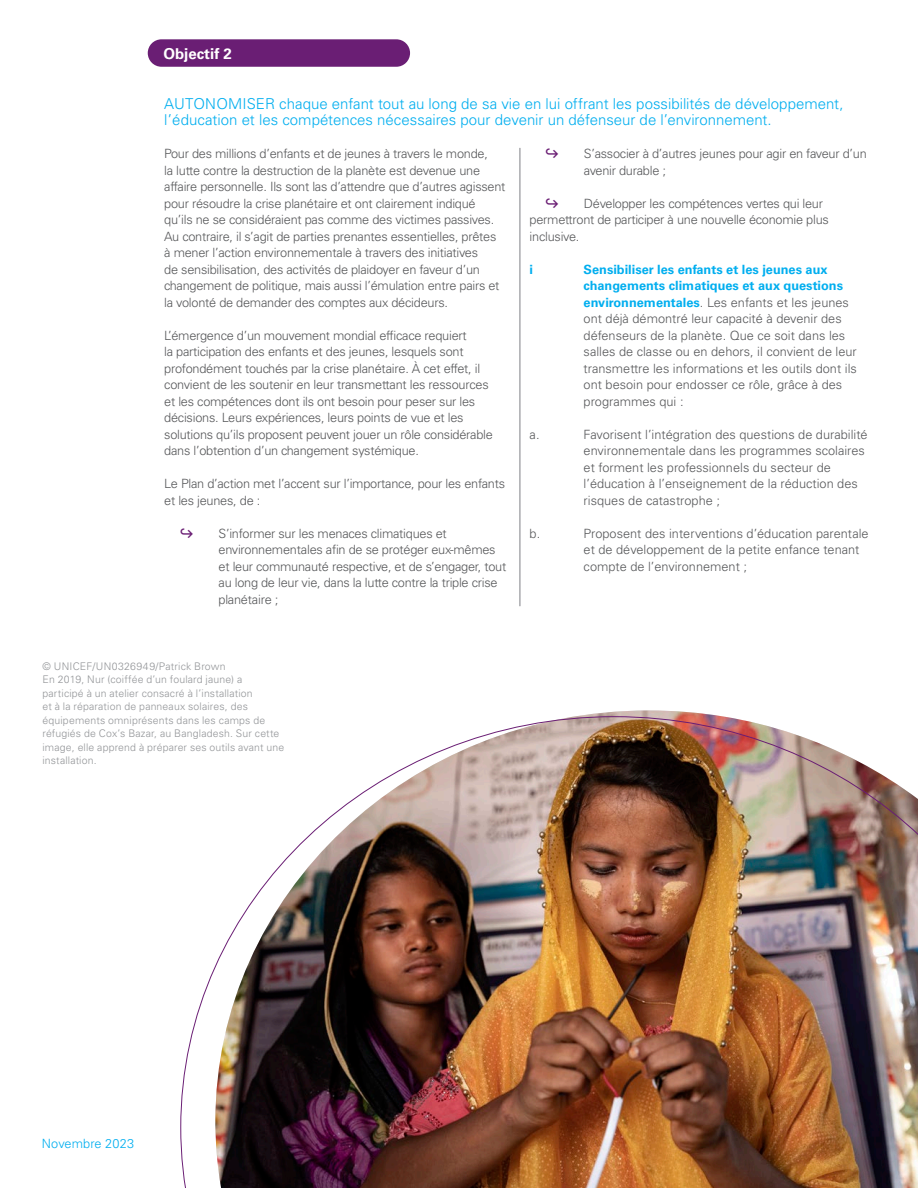
<style>
.page{position:relative;width:918px;height:1188px;background:#fff}
.page>*{position:absolute;margin:0;border:0;box-sizing:border-box;transform-origin:0 0}
.t1{font:300 15px/16.5px "Univers";color:#00aeef}
.t2{font:700 15px "Univers";color:#fff}
.t3{font:300 12.75px/16.5px "Univers";letter-spacing:-.02em;color:#57585a}
.t4{font:300 12.75px/16.5px "Univers";color:#57585a}
.t5{font:300 12.75px "Univers";letter-spacing:.01em;color:#00aeef}
.t6{font:12.75px "Inter V";color:#6a1e74}
.t7{font:700 12.75px "Univers";color:#00aeef}
.t8{font:300 10.5px/13.5px "Univers";letter-spacing:.015em;color:#939598}
.s1{color:#fff}
.s2{font-weight:700;color:#00aeef}
</style>
<div class="page">
<div style="left:148px;top:39px;width:262px;height:28px;background:#6a1e74;border-radius:14px"></div>
<hr style="left:520px;top:148px;width:1px;height:458px;background:#a8a9ad">
<img style="left:180px;top:716px;width:738px;height:472px">
<p class="t2" style="left:163px;top:45px;width:70px">Objectif 2</p>
<h3 class="t1" style="left:164px;top:95px;width:681px">AUTONOMISER chaque enfant tout au long de sa vie en lui offrant les possibilités de développement, l’éducation et les compétences nécessaires pour devenir un défenseur de l’environnement.</h3>
<p class="t3" style="left:164px;top:145px;width:343px">Pour des millions d’enfants et de jeunes à travers le monde,<br>la lutte contre la destruction de la planète est devenue une affaire personnelle. Ils sont las d’attendre que d’autres agissent pour résoudre la crise planétaire et ont clairement indiqué qu’ils ne se considéraient pas comme des victimes passives.<br>Au contraire, il s’agit de parties prenantes essentielles, prêtes à mener l’action environnementale à travers des initiatives<br>de sensibilisation, des activités de plaidoyer en faveur d’un changement de politique, mais aussi l’émulation entre pairs et la volonté de demander des comptes aux décideurs.</p>
<p class="t3" style="left:164px;top:327px;width:330px">L’émergence d’un mouvement mondial efficace requiert<br>la participation des enfants et des jeunes, lesquels sont profondément touchés par la crise planétaire. À cet effet, il convient de les soutenir en leur transmettant les ressources et les compétences dont ils ont besoin pour peser sur les décisions. Leurs expériences, leurs points de vue et les solutions qu’ils proposent peuvent jouer un rôle considérable dans l’obtention d’un changement systémique.</p>
<p class="t3" style="left:164px;top:475px;width:342px">Le Plan d’action met l’accent sur l’importance, pour les enfants et les jeunes, de :</p>
<p class="t6" style="left:180px;top:524px;width:16px">↪</p>
<p class="t3" style="left:219px;top:525px;width:289px">S’informer sur les menaces climatiques et environnementales afin de se protéger eux-mêmes et leur communauté respective, et de s’engager, tout au long de leur vie, dans la lutte contre la triple crise planétaire ;</p>
<p class="t6" style="left:545px;top:144px;width:16px">↪</p>
<p class="t3" style="left:584px;top:145px;width:284px">S’associer à d’autres jeunes pour agir en faveur d’un avenir durable ;</p>
<p class="t6" style="left:545px;top:194px;width:16px">↪</p>
<p class="t3" style="left:530px;top:195px;width:301px;text-indent:54px">Développer les compétences vertes qui leur permettront de participer à une nouvelle économie plus inclusive.</p>
<p class="t7" style="left:530px;top:262px;width:9px">i<span class="s1">i</span></p>
<p class="t4" style="left:584px;top:261px;width:275px"><span class="s2">Sensibiliser les enfants et les jeunes aux changements climatiques et aux questions environnementales</span>. Les enfants et les jeunes ont déjà démontré leur capacité à devenir des défenseurs de la planète. Que ce soit dans les salles de classe ou en dehors, il convient de leur transmettre les informations et les outils dont ils ont besoin pour endosser ce rôle, grâce à des programmes qui :</p>
<p class="t3" style="left:530px;top:426px;width:11px">a.</p>
<p class="t4" style="left:584px;top:426px;width:286px">Favorisent l’intégration des questions de durabilité environnementale dans les programmes scolaires et forment les professionnels du secteur de l’éducation à l’enseignement de la réduction des risques de catastrophe ;</p>
<p class="t3" style="left:530px;top:525px;width:12px">b.</p>
<p class="t4" style="left:584px;top:525px;width:287px">Proposent des interventions d’éducation parentale et de développement de la petite enfance tenant compte de l’environnement ;</p>
<p class="t8" style="left:43px;top:659px;width:243px">© UNICEF/UN0326949/Patrick Brown<br>En 2019, Nur (coiffée d’un foulard jaune) a participé à un atelier consacré à l’installation<br>et à la réparation de panneaux solaires, des équipements omniprésents dans les camps de réfugiés de Cox’s Bazar, au Bangladesh. Sur cette image, elle apprend à préparer ses outils avant une installation.</p>
<p class="t5" style="left:42px;top:1136px;width:94px">Novembre 2023</p>
</div>
